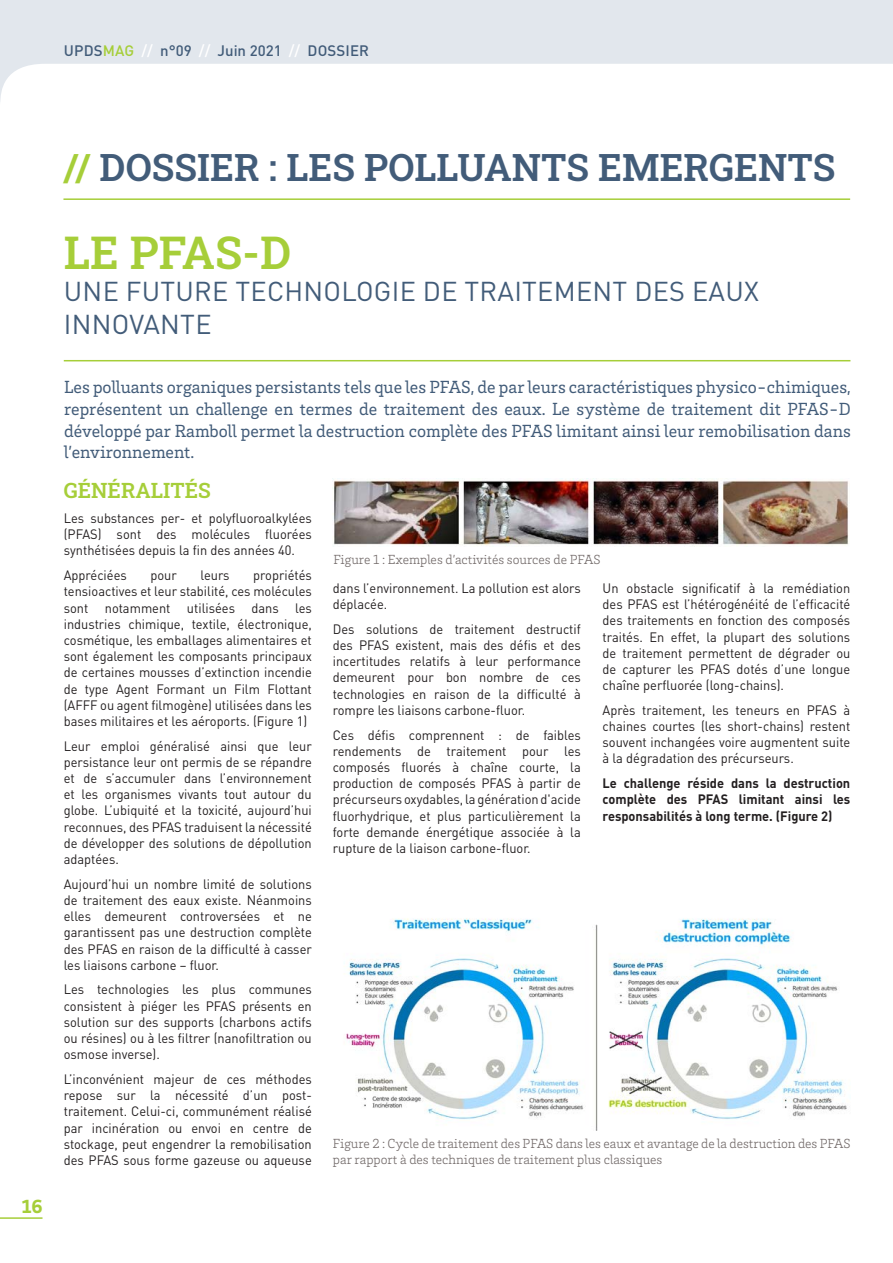
<style>
.page{position:relative;width:893px;height:1263px;background:#fff}
.page>*{position:absolute;margin:0;border:0;box-sizing:border-box;transform-origin:0 0}
.Titre_niveau_1_-_ver{font:600 45px "Roboto Slab";color:#a6ce39}
.Titre_niveau_0_-_Sur{font:600 37.5px "Roboto Slab";color:#425c79}
.Titre_niveau_1_-_ver-2{font:27px/32.4px "DIN Pro";letter-spacing:.01em;color:#425c79}
.Body_-_Titre_niveau{font:600 21px "Roboto Slab";color:#a6ce39}
.Pagination{font:900 19.5px "Brix Slab";color:#a6ce39}
.Body_-_Texte_d_intro{font:18px/21.6px "Brix Slab";color:#425c79;text-align:justify}
.t1{font:500 15px "DIN Pro";letter-spacing:.01em;color:#425c79}
.Body_-_Corp_de_texte{font:13.5px/16.2px "DIN Pro";color:#231f20;text-align:justify;scale:.95 1}
.Légende_-_Photo{font:300 13.5px/16.2px "Brix Slab";color:#726a69}
.Body_-_Corp_de_texte-2{font:700 13.5px/16.2px "DIN Pro";color:#231f20;text-align:justify;scale:.95 1}
.s1{color:#a6ce39}
.s2{color:#fff}
</style>
<div class="page">
<svg style="left:0;top:0;width:893px;height:489px"></svg>
<hr style="left:64px;top:360px;width:786px;height:1px;background:#a6ce39">
<hr style="left:63px;top:198px;width:787px;height:2px;background:#a6ce39">
<img style="left:333px;top:478px;width:516px;height:69px">
<img style="left:346px;top:918px;width:501px;height:212px">
<hr style="left:0;top:1217px;width:43px;height:2px;background:#a6ce39">
<p class="t1" style="left:64px;top:40px;width:307px">UPDS<span class="s1">MAG</span> <span class="s2">//</span> n°09 <span class="s2">//</span> Juin 2021 <span class="s2">//</span> DOSSIER</p>
<p class="Pagination" style="left:22px;top:1194px;width:22px">16</p>
<p class="Titre_niveau_0_-_Sur" style="left:63px;top:142px;width:773px"><span class="s1">//</span> DOSSIER : LES POLLUANTS EMERGENTS</p>
<p class="Titre_niveau_1_-_ver" style="left:64px;top:222px;width:229px">LE PFAS-D</p>
<p class="Titre_niveau_1_-_ver-2" style="left:64px;top:274px;width:697px">UNE FUTURE TECHNOLOGIE DE TRAITEMENT DES EAUX<br>INNOVANTE</p>
<p class="Body_-_Texte_d_intro" style="left:64px;top:376px;width:788px">Les polluants organiques persistants tels que les PFAS, de par leurs caractéristiques physico-chimiques, représentent un challenge en termes de traitement des eaux. Le système de traitement dit PFAS-D développé par Ramboll permet la destruction complète des PFAS limitant ainsi leur remobilisation dans l’environnement.</p>
<p class="Body_-_Titre_niveau" style="left:64px;top:476px;width:149px">GÉNÉRALITÉS</p>
<p class="Body_-_Corp_de_texte" style="left:64px;top:509px;width:263px">Les substances per- et polyfluoroalkylées (PFAS) sont des molécules fluorées synthétisées depuis la fin des années 40.</p>
<p class="Body_-_Corp_de_texte" style="left:64px;top:567px;width:68px">Appréciées</p>
<p class="Body_-_Corp_de_texte" style="left:150px;top:567px;width:29px">pour</p>
<p class="Body_-_Corp_de_texte" style="left:201px;top:567px;width:32px">leurs</p>
<p class="Légende_-_Photo" style="left:333px;top:550px;width:269px">Figure 1 : Exemples d’activités sources de PFAS</p>
<p class="Body_-_Corp_de_texte" style="left:64px;top:567px;width:263px;text-indent:190px">propriétés tensioactives et leur stabilité, ces molécules sont notamment utilisées dans les industries chimique, textile, électronique, cosmétique, les emballages alimentaires et sont également les composants principaux de certaines mousses d’extinction incendie de type Agent Formant un Film Flottant (AFFF ou agent filmogène) utilisées dans les bases militaires et les aéroports. (Figure 1)</p>
<p class="Body_-_Corp_de_texte" style="left:64px;top:737px;width:263px">Leur emploi généralisé ainsi que leur persistance leur ont permis de se répandre et de s’accumuler dans l’environnement et les organismes vivants tout autour du globe. L’ubiquité et la toxicité, aujourd’hui reconnues, des PFAS traduisent la nécessité de développer des solutions de dépollution adaptées.</p>
<p class="Body_-_Corp_de_texte" style="left:64px;top:875px;width:263px">Aujourd’hui un nombre limité de solutions de traitement des eaux existe. Néanmoins elles demeurent controversées et ne garantissent pas une destruction complète des PFAS en raison de la difficulté à casser les liaisons carbone – fluor.</p>
<p class="Body_-_Corp_de_texte" style="left:64px;top:981px;width:263px">Les technologies les plus communes consistent à piéger les PFAS présents en solution sur des supports (charbons actifs ou résines) ou à les filtrer (nanofiltration ou osmose inverse).</p>
<p class="Body_-_Corp_de_texte" style="left:64px;top:1070px;width:263px">L’inconvénient majeur de ces méthodes repose sur la nécessité d’un post&shy;traitement. Celui-ci, communément réalisé par incinération ou envoi en centre de stockage, peut engendrer la remobilisation des PFAS sous forme gazeuse ou aqueuse</p>
<p class="Body_-_Corp_de_texte" style="left:603px;top:579px;width:262px">Un obstacle significatif à la remédiation des PFAS est l’hétérogénéité de l’efficacité des traitements en fonction des composés traités. En effet, la plupart des solutions de traitement permettent de dégrader ou de capturer les PFAS dotés d’une longue chaîne perfluorée (long-chains).</p>
<p class="Body_-_Corp_de_texte" style="left:603px;top:701px;width:262px">Après traitement, les teneurs en PFAS à chaines courtes (les short-chains) restent souvent inchangées voire augmentent suite à la dégradation des précurseurs.</p>
<p class="Body_-_Corp_de_texte-2" style="left:603px;top:775px;width:262px">Le challenge réside dans la destruction complète des PFAS limitant ainsi les responsabilités à long terme. (Figure 2)</p>
<p class="Body_-_Corp_de_texte" style="left:333px;top:579px;width:263px">dans l’environnement. La pollution est alors déplacée.</p>
<p class="Body_-_Corp_de_texte" style="left:333px;top:620px;width:263px">Des solutions de traitement destructif des PFAS existent, mais des défis et des incertitudes relatifs à leur performance demeurent pour bon nombre de ces technologies en raison de la difficulté à rompre les liaisons carbone-fluor.</p>
<p class="Body_-_Corp_de_texte" style="left:333px;top:726px;width:263px">Ces défis comprennent : de faibles rendements de traitement pour les composés fluorés à chaîne courte, la production de composés PFAS à partir de précurseurs oxydables, la génération d'acide fluorhydrique, et plus particulièrement la forte demande énergétique associée à la rupture de la liaison carbone-fluor.</p>
<p class="Légende_-_Photo" style="left:333px;top:1135px;width:519px">Figure 2 : Cycle de traitement des PFAS dans les eaux et avantage de la destruction des PFAS par rapport à des techniques de traitement plus classiques</p>
</div>
